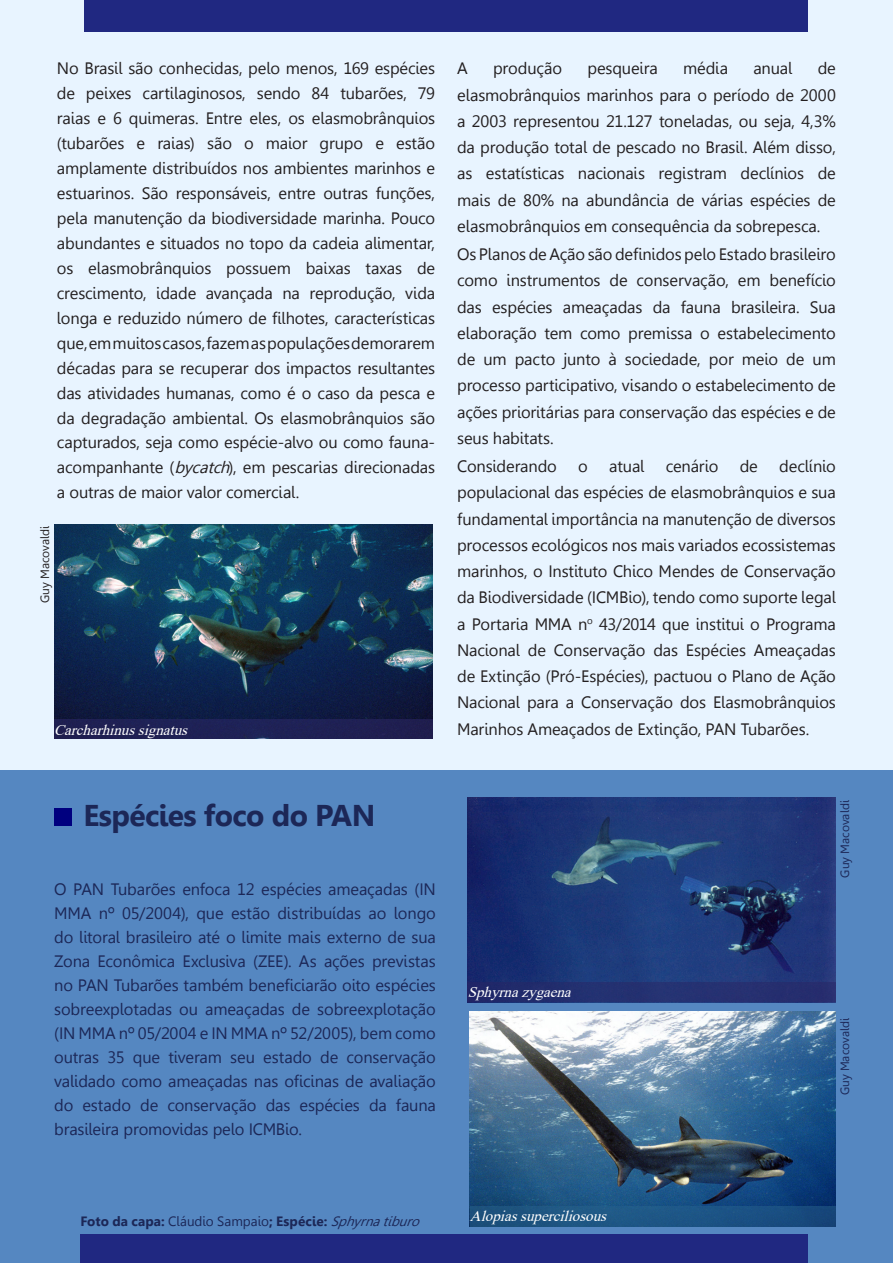
<style>
.page{position:relative;width:893px;height:1263px;background:#fff}
.page>*{position:absolute;margin:0;border:0;box-sizing:border-box;transform-origin:0 0}
.t1{font:700 30px "Gisha";letter-spacing:-.02em;color:#1c2757}
.Title___Sidebar_1{font:16.5px/26.2px "Gisha";letter-spacing:-.01em;color:#231f20;text-align:justify}
.Title___Sidebar_1-2{font:16.5px/24px "Gisha";letter-spacing:-.01em;color:#1c2757;text-align:justify}
.t2{font:italic 15px "Times New Roman";color:#fff}
.Title___Sidebar_1-3{font:700 13.5px "Gisha";letter-spacing:.005em;color:#1c2757}
.t3{font:12px "Gisha";color:#1c2757}
.t4{font:12px "Gisha";color:#231f20}
.s1{font-style:italic}
.s2{font-weight:400}
.s3{font-weight:400;font-style:italic}
</style>
<div class="page">
<div style="left:0;top:0;width:893px;height:838px;background:#e8f4ff"></div>
<div style="left:0;top:770px;width:893px;height:493px;background:#5587c1"></div>
<div style="left:84px;top:0;width:724px;height:32px;background:#202881"></div>
<div style="left:54px;top:808px;width:17px;height:17px;background:#00007f"></div>
<div style="left:80px;top:1234px;width:728px;height:29px;background:#202881"></div>
<img style="left:468px;top:797px;width:368px;height:185px">
<img style="left:470px;top:1011px;width:366px;height:195px">
<img style="left:54px;top:524px;width:379px;height:196px">
<div style="left:54px;top:720px;width:379px;height:19px;background:#1f2054"></div>
<div style="left:468px;top:982px;width:368px;height:20px;background:#242f6f"></div>
<div style="left:470px;top:1206px;width:366px;height:20px;background:#1c5383"></div>
<p class="Title___Sidebar_1" style="left:57px;top:56px;width:380px;line-height:24.9px">No Brasil são conhecidas, pelo menos, 169 espécies de peixes cartilaginosos, sendo 84 tubarões, 79 raias e 6 quimeras. Entre eles, os elasmobrânquios (tubarões e raias) são o maior grupo e estão amplamente distribuídos nos ambientes marinhos e estuarinos. São responsáveis, entre outras funções, pela manutenção da biodiversidade marinha. Pouco abundantes e situados no topo da cadeia alimentar, os elasmobrânquios possuem baixas taxas de crescimento, idade avançada na reprodução, vida longa e reduzido número de filhotes, características que, em muitos casos, fazem as populações demorarem décadas para se recuperar dos impactos resultantes das atividades humanas, como é o caso da pesca e da degradação ambiental. Os elasmobrânquios são capturados, seja como espécie-alvo ou como fauna&shy;acompanhante (<span class="s1">bycatch</span>), em pescarias direcionadas a outras de maior valor comercial.</p>
<p class="Title___Sidebar_1" style="left:457px;top:55px;width:12px">A</p>
<p class="Title___Sidebar_1" style="left:493px;top:55px;width:70px">produção</p>
<p class="Title___Sidebar_1" style="left:587px;top:55px;width:72px">pesqueira</p>
<p class="Title___Sidebar_1" style="left:683px;top:55px;width:46px">média</p>
<p class="Title___Sidebar_1" style="left:753px;top:55px;width:40px">anual</p>
<p class="Title___Sidebar_1" style="left:457px;top:55px;width:380px;text-indent:361px">de elasmobrânquios marinhos para o período de 2000 a 2003 representou 21.127 toneladas, ou seja, 4,3% da produção total de pescado no Brasil. Além disso, as estatísticas nacionais registram declínios de mais de 80% na abundância de várias espécies de elasmobrânquios em consequência da sobrepesca.</p>
<p class="Title___Sidebar_1" style="left:457px;top:241px;width:380px">Os Planos de Ação são definidos pelo Estado brasileiro como instrumentos de conservação, em benefício das espécies ameaçadas da fauna brasileira. Sua elaboração tem como premissa o estabelecimento de um pacto junto à sociedade, por meio de um processo participativo, visando o estabelecimento de ações prioritárias para conservação das espécies e de seus habitats.</p>
<p class="Title___Sidebar_1" style="left:457px;top:453px;width:101px">Considerando</p>
<p class="Title___Sidebar_1" style="left:578px;top:453px;width:11px">o</p>
<p class="Title___Sidebar_1" style="left:609px;top:453px;width:37px">atual</p>
<p class="Title___Sidebar_1" style="left:666px;top:453px;width:54px">cenário</p>
<p class="Title___Sidebar_1" style="left:740px;top:453px;width:20px">de</p>
<p class="Title___Sidebar_1" style="left:457px;top:453px;width:380px;text-indent:322px">declínio populacional das espécies de elasmobrânquios e sua fundamental importância na manutenção de diversos processos ecológicos nos mais variados ecossistemas marinhos, o Instituto Chico Mendes de Conservação da Biodiversidade (ICMBio), tendo como suporte legal a Portaria MMA n<sup>o</sup> 43/2014 que institui o Programa Nacional de Conservação das Espécies Ameaçadas de Extinção (Pró-Espécies), pactuou o Plano de Ação Nacional para a Conservação dos Elasmobrânquios Marinhos Ameaçados de Extinção, PAN Tubarões.</p>
<p class="t4" style="left:38px;top:603px;width:79px;rotate:-90deg">Guy Macovaldi</p>
<p class="t2" style="left:54px;top:719px;width:140px">Carcharhinussignatus</p>
<p class="t1" style="left:84px;top:798px;width:293px">Espécies foco do PAN</p>
<p class="Title___Sidebar_1-2" style="left:54px;top:877px;width:383px">O PAN Tubarões enfoca 12 espécies ameaçadas (IN MMA nº 05/2004), que estão distribuídas ao longo do litoral brasileiro até o limite mais externo de sua Zona Econômica Exclusiva (ZEE). As ações previstas no PAN Tubarões também beneficiarão oito espécies sobreexplotadas ou ameaçadas de sobreexplotação (IN MMA nº 05/2004 e IN MMA nº 52/2005), bem como outras 35 que tiveram seu estado de conservação validado como ameaçadas nas oficinas de avaliação do estado de conservação das espécies da fauna brasileira promovidas pelo ICMBio.</p>
<p class="Title___Sidebar_1-3" style="left:80px;top:1214px;width:346px">Foto da capa: <span class="s2">Cláudio Sampaio</span>; Espécie: <span class="s3">Sphyrnatiburo</span></p>
<p class="t2" style="left:468px;top:982px;width:110px">Sphyrnazygaena</p>
<p class="t2" style="left:470px;top:1206px;width:143px">Alopiassuperciliosous</p>
<p class="t3" style="left:838px;top:878px;width:79px;rotate:-90deg">Guy Macovaldi</p>
<p class="t3" style="left:838px;top:1095px;width:79px;rotate:-90deg">Guy Macovaldi</p>
</div>
